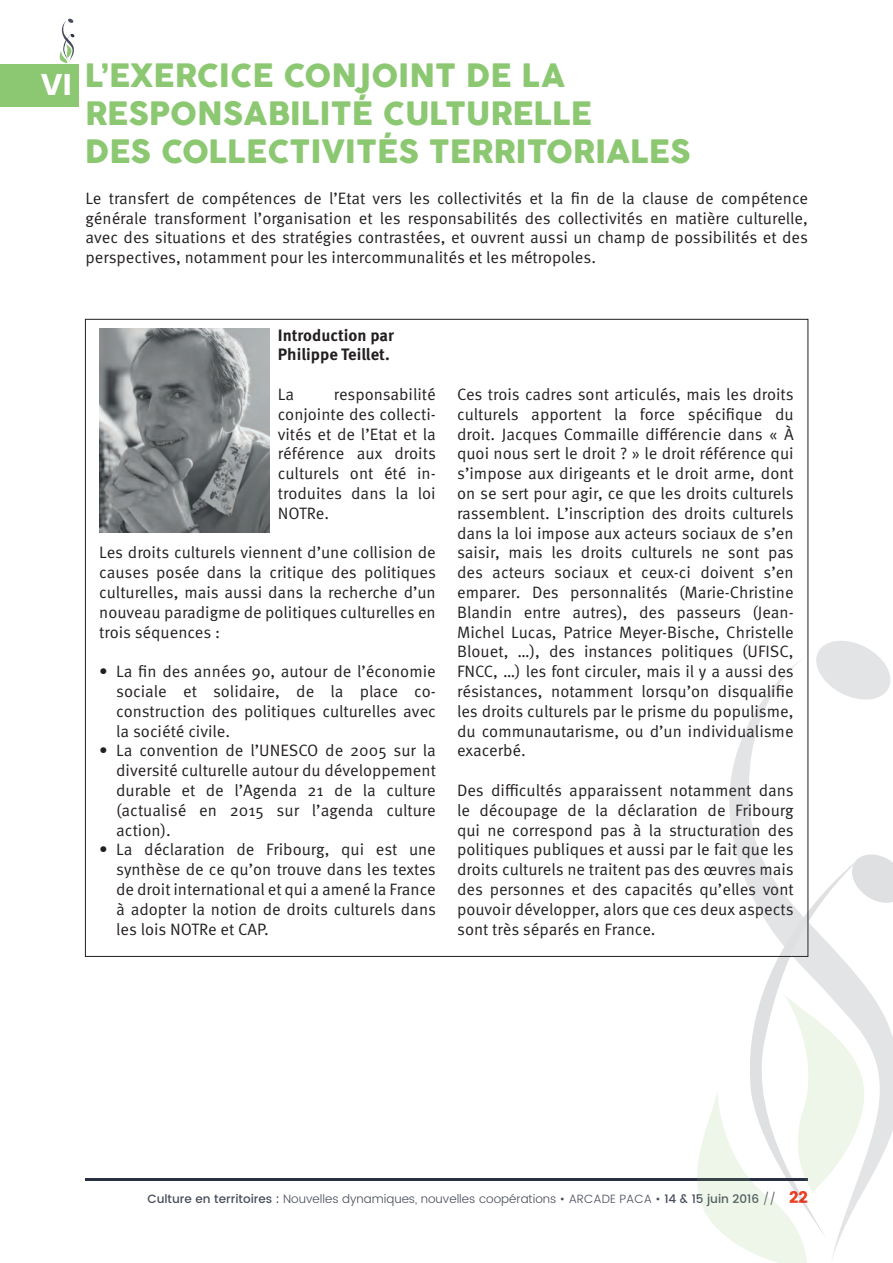
<style>
.page{position:relative;width:893px;height:1263px;background:#fff}
.page>*{position:absolute;margin:0;border:0;box-sizing:border-box;transform-origin:0 0}
.t1{font:31.5px/37.8px "COCOGOOSE";color:#8cc872}
.t2{font:700 30px "Poppins";color:#fff}
.t3{font:16.5px/19.8px "Meta Pro";color:#231f20;text-align:justify}
.t4{font:700 16.5px/19.8px "Meta Pro";color:#231f20}
.t5{font:300 12px "Poppins";color:#494d5c}
.s1{font-weight:500}
.s2{font-weight:700;font-size:16.5px;color:#ef3e22}
</style>
<div class="page">
<div style="left:0;top:64px;width:79px;height:42px;background:#8cc872"></div>
<hr style="left:85px;top:1178px;width:723px;height:2px;background:#2a3043">
<svg style="left:59px;top:18px;width:16px;height:46px"></svg>
<svg style="left:716px;top:641px;width:177px;height:542px"></svg>
<svg style="left:735px;top:857px;width:127px;height:137px"></svg>
<svg style="left:811px;top:641px;width:82px;height:62px"></svg>
<svg style="left:848px;top:852px;width:45px;height:53px"></svg>
<svg style="left:695px;top:994px;width:173px;height:269px"></svg>
<img style="left:99px;top:328px;width:170px;height:204px">
<h2 class="t2" style="left:41px;top:67px;width:33px">VI</h2>
<h1 class="t1" style="left:85px;top:57px;width:607px">L’EXERCICE CONJOINT DE LA<br>RESPONSABILITÉ CULTURELLE<br>DES COLLECTIVITÉS TERRITORIALES</h1>
<p class="t3" style="left:85px;top:189px;width:724px">Le transfert de compétences de l’Etat vers les collectivités et la fin de la clause de compétence générale transforment l’organisation et les responsabilités des collectivités en matière culturelle, avec des situations et des stratégies contrastées, et ouvrent aussi un champ de possibilités et des perspectives, notamment pour les intercommunalités et les métropoles.</p>
<p class="t4" style="left:278px;top:325px;width:118px">Introduction par<br>Philippe Teillet.</p>
<p class="t3" style="left:278px;top:385px;width:18px">La</p>
<p class="t3" style="left:278px;top:385px;width:160px;text-indent:56px">responsabilité conjointe des collecti&shy;vités et de l’Etat et la référence aux droits culturels ont été in&shy;troduites dans la loi NOTRe.</p>
<p class="t3" style="left:99px;top:543px;width:338px">Les droits culturels viennent d’une collision de causes posée dans la critique des politiques culturelles, mais aussi dans la recherche d’un nouveau paradigme de politiques culturelles en trois séquences :</p>
<p class="t3" style="left:116px;top:662px;width:321px;text-indent:-17px">• La fin des années 90, autour de l’économie sociale et solidaire, de la place co&shy;construction des politiques culturelles avec la société civile.</p>
<p class="t3" style="left:116px;top:741px;width:321px;text-indent:-17px">• La convention de l’UNESCO de 2005 sur la diversité culturelle autour du développement durable et de l’Agenda 21 de la culture (actualisé en 2015 sur l’agenda culture action).</p>
<p class="t3" style="left:116px;top:840px;width:321px;text-indent:-17px">• La déclaration de Fribourg, qui est une synthèse de ce qu’on trouve dans les textes de droit international et qui a amené la France à adopter la notion de droits culturels dans les lois NOTRe et CAP.</p>
<p class="t3" style="left:457px;top:385px;width:338px">Ces trois cadres sont articulés, mais les droits culturels apportent la force spécifique du droit. Jacques Commaille différencie dans « À quoi nous sert le droit ? » le droit référence qui s’impose aux dirigeants et le droit arme, dont on se sert pour agir, ce que les droits culturels rassemblent. L’inscription des droits culturels dans la loi impose aux acteurs sociaux de s’en saisir, mais les droits culturels ne sont pas des acteurs sociaux et ceux-ci doivent s’en emparer. Des personnalités (Marie-Christine Blandin entre autres), des passeurs (Jean-Michel Lucas, Patrice Meyer-Bische, Christelle Blouet, …), des instances politiques (UFISC, FNCC, …) les font circuler, mais il y a aussi des résistances, notamment lorsqu’on disqualifie les droits culturels par le prisme du populisme, du communautarisme, ou d’un individualisme exacerbé.</p>
<p class="t3" style="left:457px;top:781px;width:338px">Des difficultés apparaissent notamment dans le découpage de la déclaration de Fribourg qui ne correspond pas à la structuration des politiques publiques et aussi par le fait que les droits culturels ne traitent pas des œuvres mais des personnes et des capacités qu’elles vont pouvoir développer, alors que ces deux aspects sont très séparés en France.</p>
<p class="t5" style="left:147px;top:1190px;width:662px"><span class="s1">Culture en territoires :</span> Nouvelles dynamiques, nouvelles coopérations • ARCADE PACA • <span class="s1">14 &amp; 15 juin 2016</span> // <span class="s2">22</span></p>
</div>
